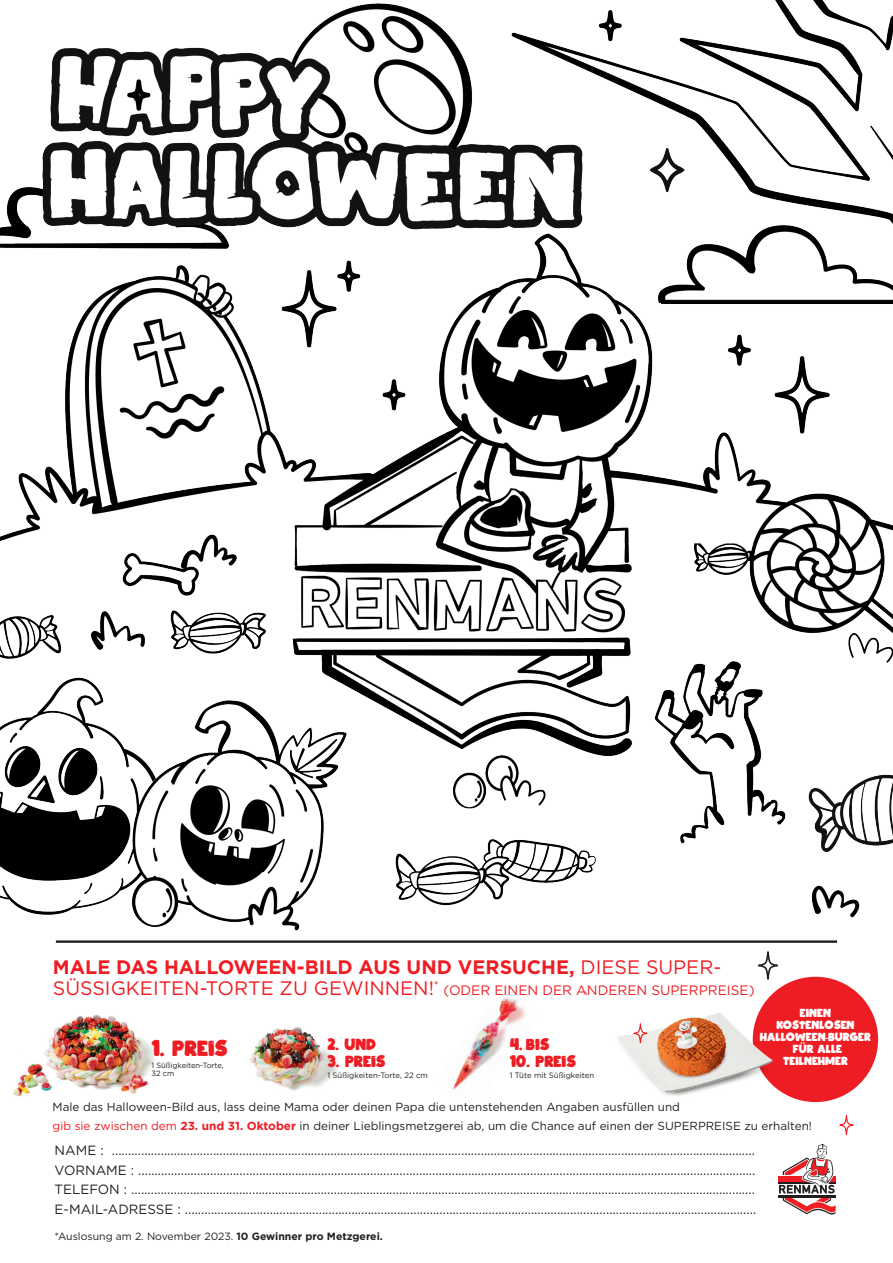
<style>
.page{position:relative;width:893px;height:1263px;background:#fff}
.page>*{position:absolute;margin:0;border:0;box-sizing:border-box;transform-origin:0 0}
.t1{font:25.65px "Cipitillo";color:#ee1d23}
.t2{font:19.5px/21.5px "Gotham";color:#ee1d23}
.t3{font:18.75px "Cipitillo";color:#ee1d23}
.t4{font:13.65px/12px "Cipitillo";color:#fff;text-align:center}
.t5{font:13.65px "Gotham";color:#ee1d23}
.t6{font:13.35px "Gotham";color:#231f20}
.t7{font:11.7px/18.5px "Gotham";color:#231f20}
.t8{font:10.5px "Gotham";color:#231f20}
.t9{font:7.8px "Gotham";color:#231f20}
.t10{font:7.65px/8.6px "Gotham";color:#231f20}
.s1{font-weight:700}
.s2{color:#ee1d23}
.s3{font-weight:700;color:#ee1d23}
</style>
<div class="page">
<hr style="left:56px;top:940px;width:781px;height:3px;background:#231f20">
<img style="left:13px;top:1014px;width:143px;height:83px">
<img style="left:453px;top:998px;width:73px;height:92px">
<img style="left:249px;top:1027px;width:90px;height:64px">
<div style="left:758px;top:951px;width:20px;height:29px;border:2px solid #231f20;border-radius:50%"></div>
<svg style="left:778px;top:1143px;width:58px;height:72px"></svg>
<div style="left:839px;top:1115px;width:15px;height:20px;border:1px solid #ee1d23;border-radius:50%"></div>
<div style="left:753px;top:977px;width:125px;height:125px;background:#ee1d23;border-radius:50%"></div>
<img style="left:618px;top:973px;width:176px;height:126px">
<div style="left:633px;top:1023px;width:15px;height:20px;border:1px solid #ee1d23;border-radius:50%"></div>
<img style="left:0;top:0;width:893px;height:931px">
<p class="t2" style="left:53px;top:956px;width:670px"><span class="s1">MALE DAS HALLOWEEN-BILD AUS UND VERSUCHE,</span> DIESE SUPER-<br>SÜSSIGKEITEN-TORTE ZU GEWINNEN!<sup>*</sup></p>
<p class="t5" style="left:443px;top:982px;width:313px">(ODER EINEN DER ANDEREN SUPERPREISE)</p>
<p class="t1" style="left:151px;top:1035px;width:78px">1. PREIS</p>
<p class="t10" style="left:151px;top:1060px;width:74px">1 Süßigkeiten-Torte,<br>32 cm</p>
<p class="t3" style="left:327px;top:1034px;width:50px">2. UND</p>
<p class="t3" style="left:327px;top:1051px;width:60px">3. PREIS</p>
<p class="t9" style="left:327px;top:1070px;width:102px">1 Süßigkeiten-Torte, 22 cm</p>
<p class="t3" style="left:510px;top:1034px;width:41px">4. BIS</p>
<p class="t3" style="left:510px;top:1051px;width:68px">10. PREIS</p>
<p class="t9" style="left:510px;top:1070px;width:86px">1 Tüte mit Süßigkeiten</p>
<p class="t4" style="left:800px;top:1007px;width:33px">EINEN</p>
<p class="t4" style="left:776px;top:1019px;width:80px">KOSTENLOSEN</p>
<p class="t4" style="left:760px;top:1031px;width:113px">HALLOWEEN-BURGER<br>FÜR ALLE</p>
<p class="t4" style="left:783px;top:1055px;width:66px">TEILNEHMER</p>
<p class="t7" style="left:53px;top:1098px;width:761px">Male das Halloween-Bild aus, lass deine Mama oder deinen Papa die untenstehenden Angaben ausfüllen und<br><span class="s2">gib sie zwischen dem</span> <span class="s3">23. und 31. Oktober</span> in deiner Lieblingsmetzgerei ab, um die Chance auf einen der SUPERPREISE zu erhalten!</p>
<p class="t6" style="left:55px;top:1142px;width:702px">NAME : .....................................................................................................................................................................................................</p>
<p class="t6" style="left:55px;top:1161px;width:702px">VORNAME : .............................................................................................................................................................................................</p>
<p class="t6" style="left:55px;top:1181px;width:702px">TELEFON : ...............................................................................................................................................................................................</p>
<p class="t6" style="left:55px;top:1200px;width:703px">E-MAIL-ADRESSE : ...............................................................................................................................................................................</p>
<p class="t8" style="left:55px;top:1229px;width:330px">*Auslosung am 2. November 2023. <span class="s1">10 Gewinner pro Metzgerei.</span></p>
</div>
